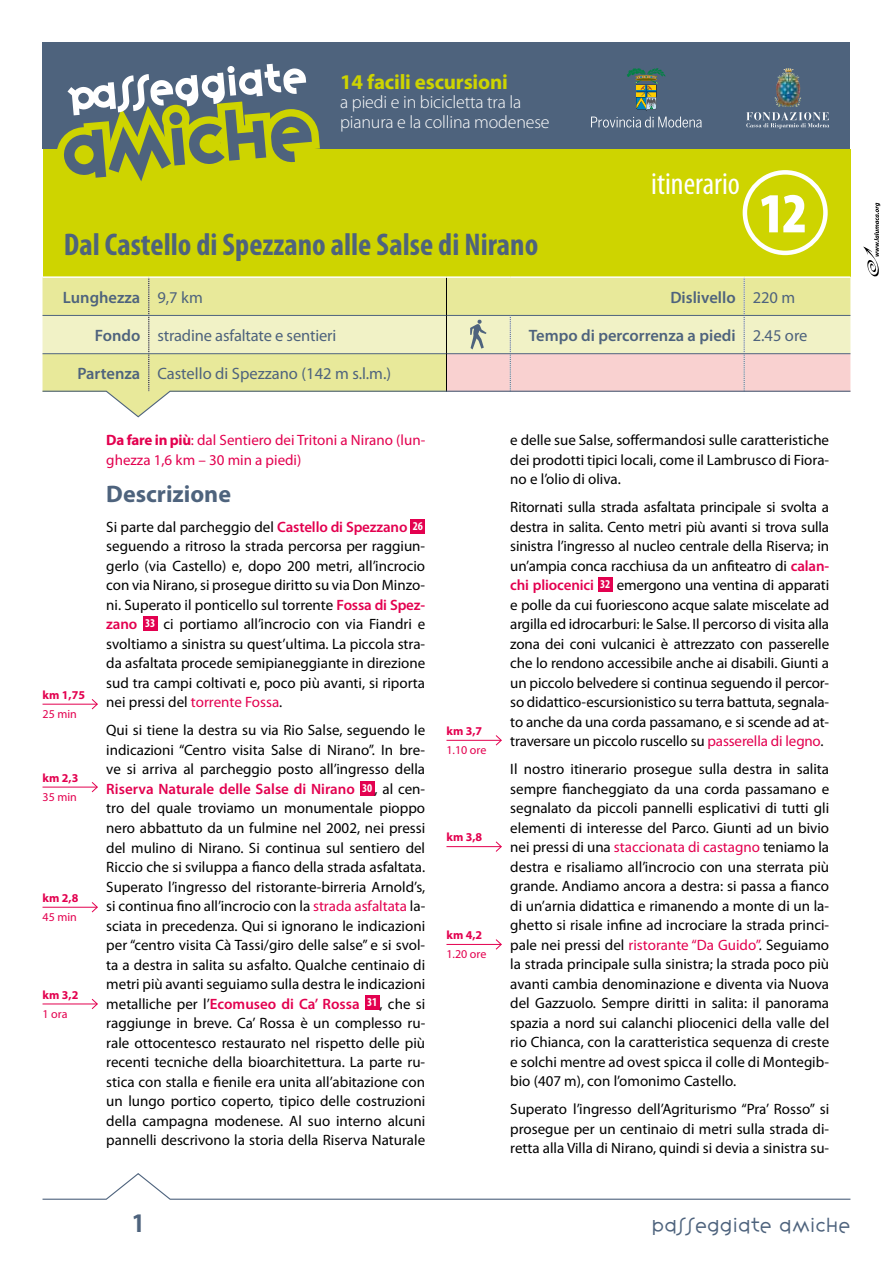
<style>
.page{position:relative;width:893px;height:1263px;background:#fff}
.page>*{position:absolute;margin:0;border:0;box-sizing:border-box;transform-origin:0 0}
.t1{font:900 condensed 57px "Myriad Pro";color:#fff}
.t2{font:700 condensed 31.5px "Myriad Pro";color:#4e637d}
.t3{font:condensed 31.5px "Myriad Pro";color:#fff}
.t4{font:700 condensed 27px "Myriad Pro";color:#4e637d}
.t5{font:700 24px "Myriad Pro";color:#4e637d}
.t6{font:700 21px "Myriad Pro";letter-spacing:-.01em;color:#ced400}
.t7{font:300 18px/19.5px "Myriad Pro";letter-spacing:-.01em;color:#fff}
.t8{font:300 18px "Variex";color:#4e637d}
.t9{font:16.5px "Myriad Pro";letter-spacing:-.01em;color:#4e637d}
.t10{font:600 16.5px "Myriad Pro";color:#4e637d}
.t11{font:15px/19.5px "Myriad Pro";color:#000;text-align:justify}
.t12{font:15px/19.5px "Myriad Pro";color:#e3004f}
.t13{font:700 12px "Myriad Pro";letter-spacing:.01em;color:#e3004f}
.t14{font:12px "Myriad Pro";color:#e3004f}
.s1{font-weight:400}
.s2{font-weight:600}
.s3{font-weight:700}
.s4{font-weight:600;color:#e3004f}
.s5{color:#e3004f}
</style>
<div class="page">
<div style="left:43px;top:43px;width:807px;height:106px;background:#4e637d"></div>
<div style="left:43px;top:149px;width:807px;height:127px;background:#ced400"></div>
<svg style="left:746px;top:112px;width:83px;height:17px"></svg>
<svg style="left:783px;top:68px;width:11px;height:4px"></svg>
<svg style="left:57px;top:64px;width:263px;height:117px"></svg>
<svg style="left:627px;top:68px;width:38px;height:43px"></svg>
<svg style="left:591px;top:117px;width:111px;height:11px"></svg>
<div style="left:410px;top:519px;width:15px;height:14px;background:#e3004f"></div>
<div style="left:143px;top:616px;width:15px;height:15px;background:#e3004f"></div>
<div style="left:360px;top:781px;width:15px;height:14px;background:#e3004f"></div>
<div style="left:365px;top:995px;width:15px;height:15px;background:#e3004f"></div>
<div style="left:598px;top:577px;width:15px;height:14px;background:#e3004f"></div>
<div style="left:743px;top:170px;width:85px;height:85px;border:4px solid #fff;border-radius:50%"></div>
<hr style="left:43px;top:704px;width:54px;height:1px;background:#e3004f">
<svg style="left:91px;top:699px;width:7px;height:11px"></svg>
<hr style="left:43px;top:787px;width:54px;height:1px;background:#e3004f">
<svg style="left:91px;top:782px;width:7px;height:11px"></svg>
<hr style="left:43px;top:1003px;width:54px;height:1px;background:#e3004f">
<svg style="left:91px;top:998px;width:7px;height:11px"></svg>
<hr style="left:446px;top:740px;width:55px;height:1px;background:#e3004f">
<svg style="left:495px;top:735px;width:7px;height:11px"></svg>
<hr style="left:446px;top:846px;width:55px;height:1px;background:#e3004f">
<svg style="left:495px;top:841px;width:7px;height:11px"></svg>
<hr style="left:43px;top:907px;width:54px;height:1px;background:#e3004f">
<svg style="left:91px;top:902px;width:7px;height:11px"></svg>
<hr style="left:446px;top:944px;width:55px;height:1px;background:#e3004f">
<svg style="left:495px;top:939px;width:7px;height:11px"></svg>
<svg style="left:42px;top:278px;width:809px;height:140px"></svg>
<svg style="left:42px;top:1173px;width:809px;height:27px"></svg>
<svg style="left:863px;top:203px;width:17px;height:73px"></svg>
<h3 class="t6" style="left:340px;top:70px;width:169px">14 facili escursioni</h3>
<p class="t7" style="left:340px;top:93px;width:211px">a piedi e in bicicletta tra la pianura e la collina modenese</p>
<h2 class="t2" style="left:64px;top:227px;width:476px">Dal Castello di Spezzano alle Salse di Nirano</h2>
<h2 class="t3" style="left:651px;top:166px;width:90px">itinerario</h2>
<h1 class="t1" style="left:759px;top:182px;width:50px">12</h1>
<p class="t10" style="left:63px;top:288px;width:142px">Lunghezza <span class="s1">9,7 km</span></p>
<p class="t10" style="left:670px;top:288px;width:126px">Dislivello <span class="s1">220 m</span></p>
<p class="t9" style="left:95px;top:326px;width:243px"><span class="s2">Fondo</span> stradine asfaltate e sentieri</p>
<p class="t10" style="left:529px;top:326px;width:280px">Tempo di percorrenza a piedi <span class="s1">2.45 ore</span></p>
<p class="t9" style="left:77px;top:365px;width:315px"><span class="s2">Partenza</span> Castello di Spezzano (142 m s.l.m.)</p>
<p class="t13" style="left:43px;top:688px;width:44px">km 1,75</p>
<p class="t14" style="left:43px;top:707px;width:36px">25 min</p>
<p class="t13" style="left:43px;top:771px;width:37px">km 2,3</p>
<p class="t14" style="left:43px;top:790px;width:36px">35 min</p>
<p class="t13" style="left:43px;top:891px;width:37px">km 2,8</p>
<p class="t14" style="left:43px;top:910px;width:36px">45 min</p>
<p class="t13" style="left:43px;top:988px;width:37px">km 3,2</p>
<p class="t14" style="left:43px;top:1007px;width:26px">1 ora</p>
<p class="t12" style="left:106px;top:430px;width:320px"><span class="s3">Da fare in più</span>: dal Sentiero dei Tritoni a Nirano (lun&shy;ghezza 1,6 km – 30 min a piedi)</p>
<h3 class="t5" style="left:106px;top:480px;width:126px">Descrizione</h3>
<p class="t11" style="left:106px;top:517px;width:320px;text-align:left">Si parte dal parcheggio del <span class="s4">Castello di Spezzano</span> <sup>26 </sup>seguendo a ritroso la strada percorsa per raggiun&shy;gerlo (via Castello) e, dopo 200 metri, all’incrocio con via Nirano, si prosegue diritto su via Don Minzo&shy;ni. Superato il ponticello sul torrente <span class="s4">Fossa di Spez&shy;zano</span> <sup>33</sup> ci portiamo all’incrocio con via Fiandri e svoltiamo a sinistra su quest’ultima. La piccola stra&shy;da asfaltata procede semipianeggiante in direzione sud tra campi coltivati e, poco più avanti, si riporta nei pressi del <span class="s5">torrente Fossa</span>.</p>
<p class="t11" style="left:106px;top:721px;width:320px">Qui si tiene la destra su via Rio Salse, seguendo le indicazioni “Centro visita Salse di Nirano”. In bre&shy;ve si arriva al parcheggio posto all’ingresso della <span class="s4">Riserva Naturale delle Salse di Nirano</span> <sup>30</sup> , al cen&shy;tro del quale troviamo un monumentale pioppo nero abbattuto da un fulmine nel 2002, nei pressi del mulino di Nirano. Si continua sul sentiero del Riccio che si sviluppa a fianco della strada asfaltata.<br>Superato l’ingresso del ristorante-birreria Arnold’s, si continua fino all’incrocio con la <span class="s5">strada asfaltata</span> la&shy;sciata in precedenza. Qui si ignorano le indicazioni per “centro visita Cà Tassi/giro delle salse” e si svol&shy;ta a destra in salita su asfalto. Qualche centinaio di metri più avanti seguiamo sulla destra le indicazioni metalliche per l’<span class="s4">Ecomuseo di Ca’ Rossa</span> <sup>31</sup> , che si raggiunge in breve. Ca’ Rossa è un complesso ru&shy;rale ottocentesco restaurato nel rispetto delle più recenti tecniche della bioarchitettura. La parte ru&shy;stica con stalla e fienile era unita all’abitazione con un lungo portico coperto, tipico delle costruzioni della campagna modenese. Al suo interno alcuni pannelli descrivono la storia della Riserva Naturale</p>
<p class="t13" style="left:446px;top:724px;width:37px">km 3,7</p>
<p class="t14" style="left:446px;top:743px;width:41px">1.10 ore</p>
<p class="t13" style="left:446px;top:830px;width:37px">km 3,8</p>
<p class="t13" style="left:446px;top:928px;width:37px">km 4,2</p>
<p class="t14" style="left:446px;top:947px;width:41px">1.20 ore</p>
<p class="t11" style="left:510px;top:430px;width:320px">e delle sue Salse, soffermandosi sulle caratteristiche dei prodotti tipici locali, come il Lambrusco di Fiora&shy;no e l’olio di oliva.</p>
<p class="t11" style="left:510px;top:497px;width:320px">Ritornati sulla strada asfaltata principale si svolta a destra in salita. Cento metri più avanti si trova sulla sinistra l’ingresso al nucleo centrale della Riserva; in un’ampia conca racchiusa da un anfiteatro di <span class="s4">calan&shy;chi pliocenici</span> <sup>32</sup> emergono una ventina di apparati e polle da cui fuoriescono acque salate miscelate ad argilla ed idrocarburi: le Salse. Il percorso di visita alla zona dei coni vulcanici è attrezzato con passerelle che lo rendono accessibile anche ai disabili. Giunti a un piccolo belvedere si continua seguendo il percor&shy;so didattico-escursionistico su terra battuta, segnala&shy;to anche da una corda passamano, e si scende ad at&shy;traversare un piccolo ruscello su <span class="s5">passerella di legno</span>.</p>
<p class="t11" style="left:510px;top:759px;width:320px">Il nostro itinerario prosegue sulla destra in salita sempre fiancheggiato da una corda passamano e segnalato da piccoli pannelli esplicativi di tutti gli elementi di interesse del Parco. Giunti ad un bivio nei pressi di una <span class="s5">staccionata di castagno</span> teniamo la destra e risaliamo all’incrocio con una sterrata più grande. Andiamo ancora a destra: si passa a fianco di un’arnia didattica e rimanendo a monte di un la&shy;ghetto si risale infine ad incrociare la strada princi&shy;pale nei pressi del <span class="s5">ristorante “Da Guido”</span>. Seguiamo la strada principale sulla sinistra; la strada poco più avanti cambia denominazione e diventa via Nuova del Gazzuolo. Sempre diritti in salita: il panorama spazia a nord sui calanchi pliocenici della valle del rio Chianca, con la caratteristica sequenza di creste e solchi mentre ad ovest spicca il colle di Montegib&shy;bio (407 m), con l’omonimo Castello.</p>
<p class="t11" style="left:510px;top:1099px;width:320px">Superato l’ingresso dell’Agriturismo “Pra’ Rosso” si prosegue per un centinaio di metri sulla strada di&shy;retta alla Villa di Nirano, quindi si devia a sinistra su-</p>
<h3 class="t4" style="left:132px;top:1208px;width:13px">1</h3>
<p class="t8" style="left:651px;top:1213px;width:200px">passeggiate amiche</p>
</div>
